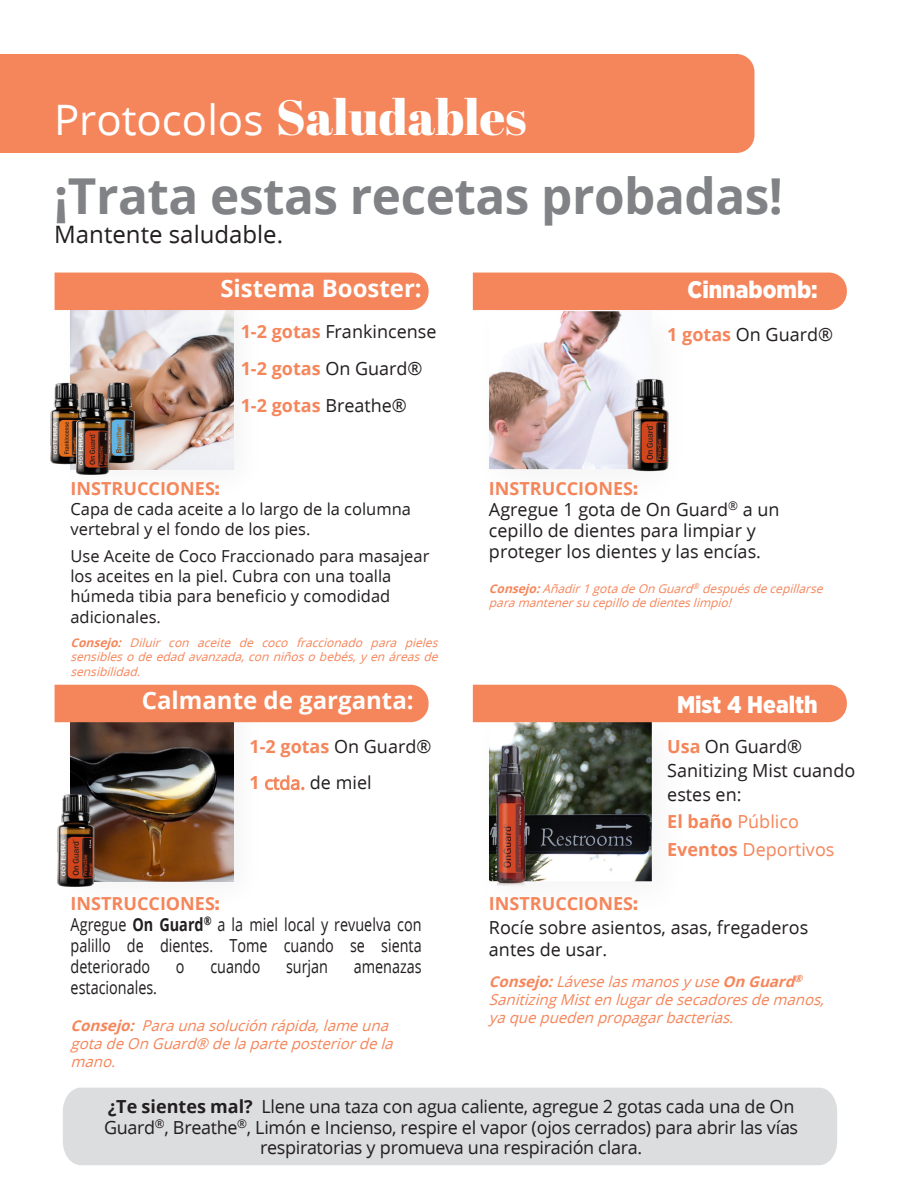
<style>
.page{position:relative;width:900px;height:1200px;background:#fff}
.page>*{position:absolute;margin:0;border:0;box-sizing:border-box;transform-origin:0 0}
.t1{font:700 49.5px "Open Sans";letter-spacing:-.01em;color:#808285}
.t2{font:42px "Open Sans";color:#fff}
.t3{font:700 24px "Open Sans";color:#fff}
.t4{font:900 24px "Gotham Narrow";color:#fff}
.t5{font:24px "Open Sans";color:#231f20}
.t6{font:18px/21px "Open Sans";color:#231f20}
.t7{font:18px/21px "Open Sans";letter-spacing:-.02em;color:#231f20;text-align:center}
.t8{font:18px/21px "Open Sans";color:#231f20;text-align:justify;scale:.8 1}
.t9{font:700 18px "Open Sans";color:#f5865b}
.t10{font:18px/27.5px "Open Sans";color:#f5865b}
.t11{font:16.5px/19.8px "Open Sans";color:#231f20}
.t12{font:italic 15px/17.9px "Open Sans";color:#f5865b}
.t13{font:italic 12px/14.4px "Open Sans";color:#f5865b;text-align:justify}
.s1{font-family:"Abril Fatface";font-size:49.5px}
.s2{font-weight:700;color:#f5865b}
.s3{font-family:"Gotham Narrow";font-weight:900}
.s4{font-weight:700}
.s5{font-family:"Gotham Narrow";font-weight:900;color:#f5865b}
.s6{color:#f5865b}
</style>
<div class="page">
<div style="left:63px;top:1088px;width:774px;height:77px;background:#dcdddf"></div>
<div style="left:0;top:54px;width:754px;height:99px;background:#f5865b"></div>
<img style="left:71px;top:722px;width:163px;height:159px">
<img style="left:489px;top:722px;width:163px;height:159px">
<div style="left:55px;top:685px;width:374px;height:37px;background:#f5865b"></div>
<div style="left:473px;top:685px;width:374px;height:37px;background:#f5865b"></div>
<img style="left:57px;top:781px;width:62px;height:106px">
<img style="left:71px;top:310px;width:163px;height:159px">
<img style="left:489px;top:311px;width:135px;height:158px">
<div style="left:55px;top:273px;width:374px;height:37px;background:#f5865b"></div>
<div style="left:473px;top:273px;width:374px;height:37px;background:#f5865b"></div>
<img style="left:606px;top:366px;width:63px;height:106px">
<img style="left:80px;top:373px;width:78px;height:97px">
<img style="left:50px;top:377px;width:48px;height:90px">
<img style="left:76px;top:382px;width:36px;height:93px">
<img style="left:489px;top:741px;width:76px;height:146px">
<p class="t2" style="left:54px;top:96px;width:474px">Protocolos <span class="s1">Saludables</span></p>
<p class="t1" style="left:54px;top:161px;width:730px">¡Trata estas recetas probadas!</p>
<p class="t5" style="left:54px;top:220px;width:230px">Mantente saludable.</p>
<p class="t3" style="left:220px;top:272px;width:203px">Sistema Booster:</p>
<p class="t4" style="left:688px;top:273px;width:132px">Cinnabomb:</p>
<p class="t6" style="left:241px;top:314px;width:197px;line-height:36.8px"><span class="s2">1-2 gotas</span> Frankincense<br><span class="s2">1-2 gotas</span> On Guard®<br><span class="s2">1-2 gotas</span> Breathe®</p>
<p class="t6" style="left:667px;top:324px;width:167px"><span class="s2">1 gotas</span> On Guard®</p>
<p class="t9" style="left:71px;top:476px;width:151px">INSTRUCCIONES<span class="s3">:</span></p>
<p class="t11" style="left:70px;top:499px;width:342px">Capa de cada aceite a lo largo de la columna vertebral y el fondo de los pies.</p>
<p class="t11" style="left:70px;top:546px;width:361px">Use Aceite de Coco Fraccionado para masajear los aceites en la piel. Cubra con una toalla húmeda tibia para beneficio y comodidad</p>
<p class="t11" style="left:70px;top:607px;width:92px">adicionales.</p>
<p class="t13" style="left:70px;top:636px;width:372px"><span class="s4">Consejo:</span> Diluir con aceite de coco fraccionado para pieles sensibleso deedad avanzada,con niñoso bebés,y en áreasde sensibilidad.</p>
<p class="t6" style="left:489px;top:479px;width:292px"><span class="s2">INSTRUCCIONES</span><span class="s5">:<br></span>Agregue 1 gota de On Guard<sup>®</sup> a un cepillo de dientes para limpiar y proteger los dientes y las encías.</p>
<p class="t13" style="left:489px;top:581px;width:339px"><span class="s4">Consejo:</span>Añadir1gotadeOn Guard<sup>®</sup> despuésdecepillarse paramantenersu cepillo dedienteslimpio!</p>
<p class="t3" style="left:142px;top:683px;width:273px">Calmante de garganta:</p>
<p class="t4" style="left:677px;top:688px;width:142px">Mist 4 Health</p>
<p class="t6" style="left:250px;top:729px;width:183px;line-height:36.3px"><span class="s2">1-2 gotas</span> On Guard®<br><span class="s2">1</span> <span class="s6">ctda.</span> de miel</p>
<p class="t6" style="left:667px;top:735px;width:189px;line-height:23.9px"><span class="s2">Usa</span> On Guard®<br>Sanitizing Mist cuando estes en:</p>
<p class="t10" style="left:667px;top:808px;width:169px"><span class="s4">El baño</span> Público<br><span class="s4">Eventos</span> Deportivos</p>
<p class="t9" style="left:71px;top:891px;width:151px">INSTRUCCIONES<span class="s3">:</span></p>
<p class="t8" style="left:71px;top:914px;width:440px">Agregue <span class="s4">On Guard</span><sup>®</sup> a la miel local y revuelva con palillo de dientes. Tome cuando se sienta deteriorado</p>
<p class="t9" style="left:489px;top:891px;width:151px">INSTRUCCIONES<span class="s3">:</span></p>
<p class="t6" style="left:489px;top:917px;width:321px;line-height:22px">Rocíe sobre asientos, asas, fregaderos antes de usar.</p>
<p class="t12" style="left:489px;top:973px;width:341px"><span class="s4">Consejo:</span>Láveselasmanosy use<span class="s4">OnGuard</span><sup>®<br></sup>SanitizingMisten lugardesecadoresdemanos, yaquepueden propagarbacterias.</p>
<p class="t8" style="left:176px;top:956px;width:12px">o</p>
<p class="t8" style="left:210px;top:956px;width:64px">cuando</p>
<p class="t8" style="left:286px;top:956px;width:54px">surjan</p>
<p class="t8" style="left:354px;top:956px;width:86px">amenazas</p>
<p class="t8" style="left:71px;top:978px;width:110px">estacionales.</p>
<p class="t12" style="left:71px;top:1017px;width:328px"><span class="s4">Consejo:</span> Paraunasolución rápida,lameuna gotadeOn Guard® delaparteposteriordela mano.</p>
<p class="t7" style="left:104px;top:1096px;width:696px"><span class="s4">¿Te sientes mal?</span> Llene una taza con agua caliente, agregue 2 gotas cada una de On<br>Guard<sup>®</sup>, Breathe<sup>®</sup>, Limón e Incienso, respire el vapor (ojos cerrados) para abrir las vías respiratorias y promueva una respiración clara.</p>
</div>
